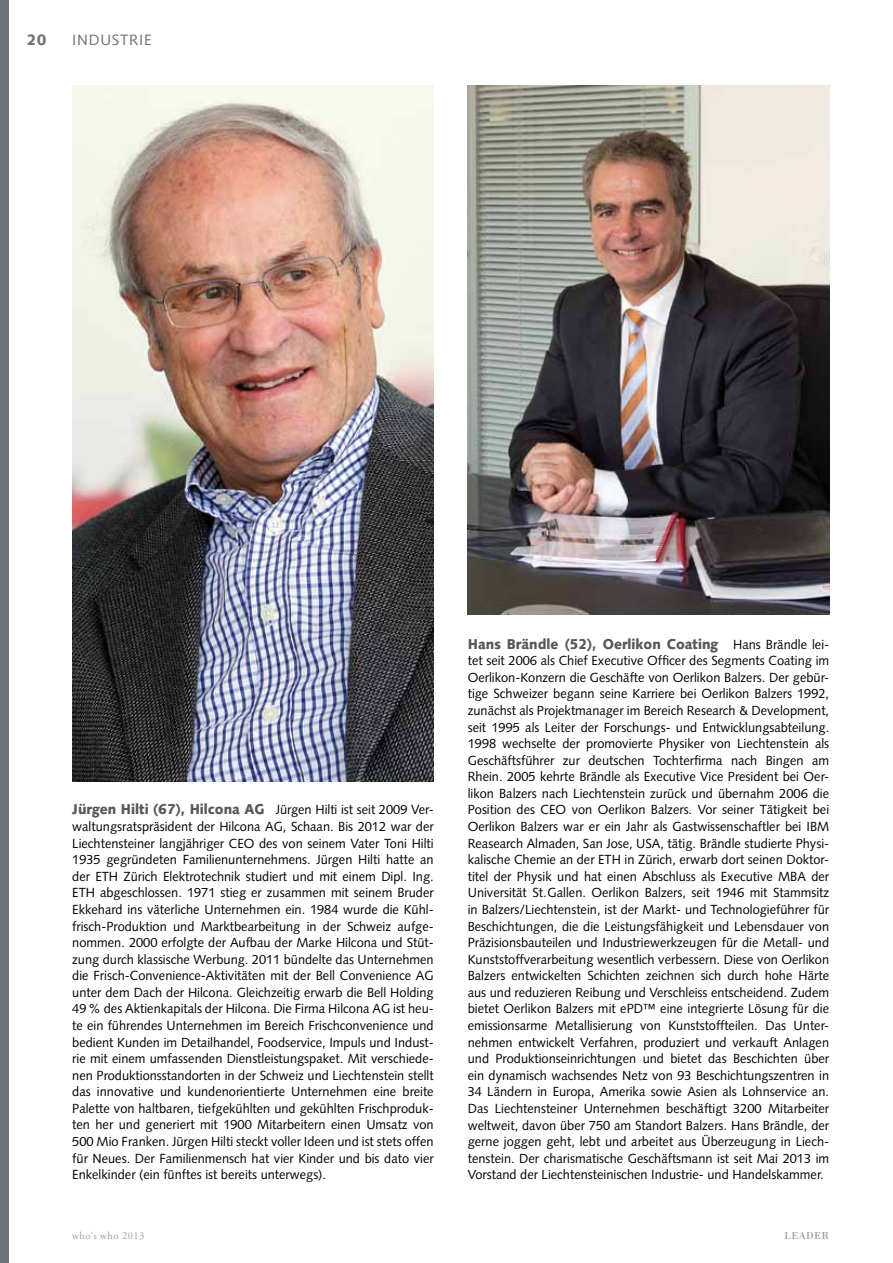
<style>
.page{position:relative;width:893px;height:1263px;background:#fff}
.page>*{position:absolute;margin:0;border:0;box-sizing:border-box;transform-origin:0 0}
.t1{font:15px "Syntax";letter-spacing:.05em;color:#707172}
.t2{font:900 15px "Syntax";color:#707172}
.t3{font:900 14.25px "Syntax";color:#58585a;scale:.95 1}
.t4{font:13.2px/16.6px "Syntax";color:#000;text-align:justify}
.t5{font:10.5px "Adobe Garamond Pro";letter-spacing:.04em;color:#9c9e9f}
.t6{font:10.5px "Bodoni";letter-spacing:.04em;color:#9c9e9f}
.s1{font-weight:900;font-size:14.25px;color:#58585a}
.s2{font-weight:400;font-size:13.2px;color:#000}
</style>
<div class="page">
<div style="left:0;top:0;width:9px;height:1263px;background:#6c747b"></div>
<img style="left:72px;top:85px;width:362px;height:696px">
<img style="left:468px;top:85px;width:361px;height:530px">
<p class="t2" style="left:27px;top:31px;width:21px">20</p>
<p class="t1" style="left:72px;top:31px;width:81px">INDUSTRIE</p>
<p class="t4" style="left:72px;top:801px;width:363px"><span class="s1">Jürgen Hilti (67), Hilcona AG</span> Jürgen Hilti ist seit 2009 Ver&shy;waltungsratspräsident der Hilcona AG, Schaan. Bis 2012 war der Liechtensteiner langjähriger CEO des von seinem Vater Toni Hilti 1935 gegründeten Familienunternehmens. Jürgen Hilti hatte an der ETH Zürich Elektrotechnik studiert und mit einem Dipl. Ing.<br>ETH abgeschlossen. 1971 stieg er zusammen mit seinem Bruder Ekkehard ins väterliche Unternehmen ein. 1984 wurde die Kühl&shy;frisch-Produktion und Marktbearbeitung in der Schweiz aufge&shy;nommen. 2000 erfolgte der Aufbau der Marke Hilcona und Stüt&shy;zung durch klassische Werbung. 2011 bündelte das Unternehmen die Frisch-Convenience-Aktivitäten mit der Bell Convenience AG unter dem Dach der Hilcona. Gleichzeitig erwarb die Bell Holding 49% des Aktienkapitals der Hilcona. Die Firma Hilcona AG ist heu&shy;te ein führendes Unternehmen im Bereich Frischconvenience und bedient Kunden im Detailhandel, Foodservice, Impuls und Indust&shy;rie mit einem umfassenden Dienstleistungspaket. Mit verschiede&shy;nen Produktionsstandorten in der Schweiz und Liechtenstein stellt das innovative und kundenorientierte Unternehmen eine breite Palette von haltbaren, tiefgekühlten und gekühlten Frischproduk&shy;ten her und generiert mit 1900 Mitarbeitern einen Umsatz von 500 Mio Franken. Jürgen Hilti steckt voller Ideen und ist stets offen für Neues. Der Familienmensch hat vier Kinder und bis dato vier Enkelkinder (ein fünftes ist bereits unterwegs).</p>
<p class="t3" style="left:468px;top:635px;width:382px">Hans Brändle (52), Oerlikon Coating <span class="s2">Hans Brändle lei-</span></p>
<p class="t4" style="left:468px;top:652px;width:363px">tet seit 2006 als Chief Executive Officer des Segments Coating im Oerlikon-Konzern die Geschäfte von Oerlikon Balzers. Der gebür&shy;tige Schweizer begann seine Karriere bei Oerlikon Balzers 1992, zunächst als Projektmanager im Bereich Research &amp; Development, seit 1995 als Leiter der Forschungs- und Entwicklungsabteilung.<br>1998 wechselte der promovierte Physiker von Liechtenstein als Geschäftsführer zur deutschen Tochterfirma nach Bingen am Rhein. 2005 kehrte Brändle als Executive Vice President bei Oer&shy;likon Balzers nach Liechtenstein zurück und übernahm 2006 die Position des CEO von Oerlikon Balzers. Vor seiner Tätigkeit bei Oerlikon Balzers war er ein Jahr als Gastwissenschaftler bei IBM Reasearch Almaden, San Jose, USA, tätig. Brändle studierte Physi&shy;kalische Chemie an der ETH in Zürich, erwarb dort seinen Doktor&shy;titel der Physik und hat einen Abschluss als Executive MBA der Universität St.Gallen. Oerlikon Balzers, seit 1946 mit Stammsitz in Balzers/Liechtenstein, ist der Markt- und Technologieführer für Beschichtungen, die die Leistungsfähigkeit und Lebensdauer von Präzisionsbauteilen und Industriewerkzeugen für die Metall- und Kunststoffverarbeitung wesentlich verbessern. Diese von Oerlikon Balzers entwickelten Schichten zeichnen sich durch hohe Härte aus und reduzieren Reibung und Verschleiss entscheidend. Zudem bietet Oerlikon Balzers mit ePD™ eine integrierte Lösung für die emissionsarme Metallisierung von Kunststoffteilen. Das Unter&shy;nehmen entwickelt Verfahren, produziert und verkauft Anlagen und Produktionseinrichtungen und bietet das Beschichten über ein dynamisch wachsendes Netz von 93 Beschichtungszentren in 34 Ländern in Europa, Amerika sowie Asien als Lohnservice an.<br>Das Liechtensteiner Unternehmen beschäftigt 3200 Mitarbeiter weltweit, davon über 750 am Standort Balzers. Hans Brändle, der gerne joggen geht, lebt und arbeitet aus Überzeugung in Liech&shy;tenstein. Der charismatische Geschäftsmann ist seit Mai 2013 im Vorstand der Liechtensteinischen Industrie- und Handelskammer.</p>
<p class="t5" style="left:72px;top:1229px;width:74px">who‘s who 2013</p>
<p class="t6" style="left:784px;top:1229px;width:46px">LEADER</p>
</div>
